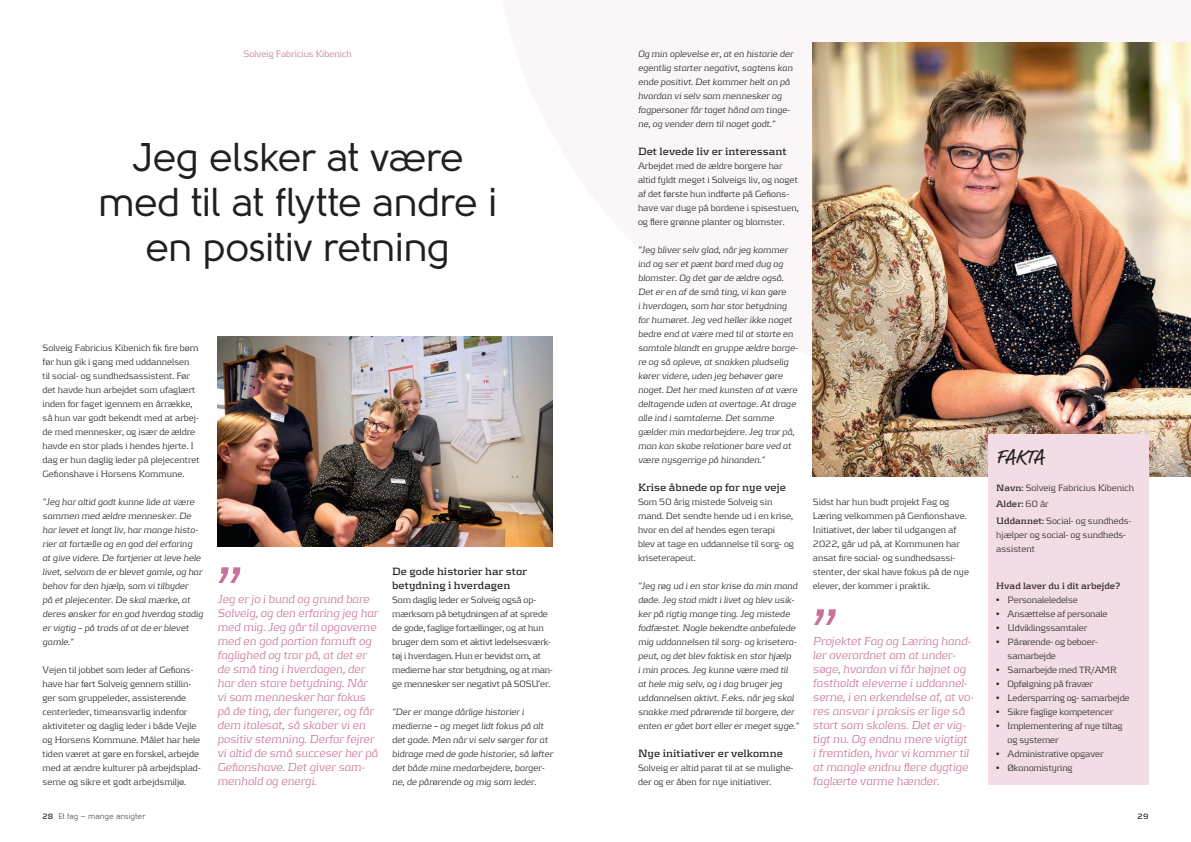
<style>
.page{position:relative;width:1191px;height:842px;background:#fff}
.page>*{position:absolute;margin:0;border:0;box-sizing:border-box;transform-origin:0 0}
.t1{font:italic 300 80px "Kontrapunkt";color:#ca719b}
.t2{font:40px/45px "Solomon";letter-spacing:-.015em;color:#231f20;text-align:center}
.t3{font:20px "Market Pro";color:#231f20}
.t4{font:italic 300 12px/14px "Kontrapunkt";color:#ca719b}
.t5{font:700 11px/14px "Kontrapunkt";color:#231f20}
.t6{font:300 9.5px/14px "Kontrapunkt";color:#231f20}
.t7{font:italic 300 9.5px/14px "Kontrapunkt";color:#231f20}
.t8{font:300 9.5px "Kontrapunkt";color:#ca719b}
.t9{font:700 9.5px "Kontrapunkt";color:#231f20}
.t10{font:8px "Solomon";color:#231f20}
.t11{font:700 8px "Kontrapunkt";color:#231f20}
.s1{font-family:"Kontrapunkt";font-weight:700}
.s2{font-weight:700}
</style>
<div class="page">
<img style="left:217px;top:337px;width:336px;height:210px">
<img style="left:813px;top:43px;width:378px;height:434px">
<div style="left:987px;top:435px;width:161px;height:350px;background:#f2dde6"></div>
<p class="t8" style="left:244px;top:48px;width:110px">Solveig Fabricius Kibenich</p>
<h2 class="t2" style="left:98px;top:135px;width:400px">Jeg elsker at være med til at flytte andre i en positiv retning</h2>
<p class="t6" style="left:43px;top:340px;width:159px">Solveig Fabricius Kibenich fik fire børn før hun gik i gang med uddannelsen<br>til social- og sundhedsassistent. Før det havde hun arbejdet som ufaglært inden for faget igennem en årrække, så hun var godt bekendt med at arbej&shy;de med mennesker, og især de ældre havde en stor plads i hendes hjerte. I dag er hun daglig leder på plejecentret Gefionshave i Horsens Kommune.</p>
<p class="t7" style="left:43px;top:494px;width:162px">”Jeg har altid godt kunne lide at være sammen med ældre mennesker. De har levet et langt liv, har mange histo&shy;rier at fortælle og en god del erfaring<br>at give videre. De fortjener at leve hele livet, selvom de er blevet gamle, og har behov for den hjælp, som vi tilbyder<br>på et plejecenter. De skal mærke, at deres ønsker for en god hverdag stadig er vigtig – på trods af at de er blevet gamle.”</p>
<p class="t6" style="left:43px;top:662px;width:160px">Vejen til jobbet som leder af Gefions&shy;have har ført Solveig gennem stillin&shy;ger som gruppeleder, assisterende centerleder, timeansvarlig indenfor aktiviteter og daglig leder i både Vejle og Horsens Kommune. Målet har hele tiden været at gøre en forskel, arbejde med at ændre kulturer på arbejdsplad&shy;serne og sikre et godt arbejdsmiljø.</p>
<p class="t10" style="left:43px;top:812px;width:104px"><span class="s1">28</span> Et fag – mange ansigter</p>
<h1 class="t1" style="left:210px;top:547px;width:29px">”</h1>
<p class="t4" style="left:217px;top:591px;width:162px">Jeg er jo i bund og grund bare<br>Solveig, og den erfaring jeg har med mig. Jeg går til opgaverne med en god portion fornuft og faglighed og tror på, at det er de små ting i hverdagen, der har den store betydning. Når vi som mennesker har fokus på de ting, der fungerer, og får dem italesat, så skaber vi en positiv stemning. Derfor fejrer vi altid de små succeser her på<br>Gefionshave. Det giver sam&shy;menhold og energi.</p>
<p class="t5" style="left:392px;top:564px;width:136px">De gode historier har stor betydning i hverdagen</p>
<p class="t6" style="left:392px;top:592px;width:162px">Som daglig leder er Solveig også op&shy;mærksom på betydningen af at sprede de gode, faglige fortællinger, og at hun bruger dem som et aktivt ledelsesværk&shy;tøj i hverdagen. Hun er bevidst om, at medierne har stor betydning, og at man&shy;ge mennesker ser negativt på SOSU’er.</p>
<p class="t7" style="left:392px;top:704px;width:162px">”Der er mange dårlige historier i medierne – og meget lidt fokus på alt det gode. Men når vi selv sørger for at bidrage med de gode historier, så løfter det både mine medarbejdere, borger&shy;ne, de pårørende og mig som leder.</p>
<p class="t7" style="left:638px;top:46px;width:157px">Og min oplevelse er, at en historie der egentlig starter negativt, sagtens kan ende positivt. Det kommer helt an på hvordan vi selv som mennesker og fagpersoner får taget hånd om tinge&shy;ne, og vender dem til noget godt.”</p>
<p class="t5" style="left:638px;top:144px;width:150px">Det levede liv er interessant</p>
<p class="t6" style="left:638px;top:158px;width:162px">Arbejdet med de ældre borgere har altid fyldt meget i Solveigs liv, og noget af det første hun indførte på Gefions&shy;have var duge på bordene i spisestuen, og flere grønne planter og blomster.</p>
<p class="t7" style="left:638px;top:242px;width:161px">”Jeg bliver selv glad, når jeg kommer ind og ser et pænt bord med dug og blomster. Og det gør de ældre også.<br>Det er en af de små ting, vi kan gøre<br>i hverdagen, som har stor betydning for humøret. Jeg ved heller ikke noget bedre end at være med til at starte en samtale blandt en gruppe ældre borge&shy;re og så opleve, at snakken pludselig kører videre, uden jeg behøver gøre noget. Det her med kunsten af at være deltagende uden at overtage. At drage alle ind i samtalerne. Det samme gælder min medarbejdere. Jeg tror på, man kan skabe relationer bare ved at være nysgerrige på hinanden.”</p>
<p class="t5" style="left:638px;top:480px;width:149px">Krise åbnede op for nye veje</p>
<p class="t6" style="left:638px;top:494px;width:157px">Som 50 årig mistede Solveig sin mand. Det sendte hende ud i en krise, hvor en del af hendes egen terapi blev at tage en uddannelse til sorg- og kriseterapeut.</p>
<p class="t7" style="left:638px;top:578px;width:162px">”Jeg røg ud i en stor krise da min mand døde. Jeg stod midt i livet og blev usik&shy;ker på rigtig mange ting. Jeg mistede fodfæstet. Nogle bekendte anbefalede mig uddannelsen til sorg- og krisetera&shy;peut, og det blev faktisk en stor hjælp<br>i min proces. Jeg kunne være med til at hele mig selv, og i dag bruger jeg uddannelsen aktivt. F.eks. når jeg skal snakke med pårørende til borgere, der enten er gået bort eller er meget syge.”</p>
<p class="t5" style="left:638px;top:746px;width:146px">Nye initiativer er velkomne</p>
<p class="t6" style="left:638px;top:760px;width:157px">Solveig er altid parat til at se mulighe&shy;der og er åben for nye initiativer.</p>
<p class="t6" style="left:813px;top:494px;width:158px">Sidst har hun budt projekt Fag og Læring velkommen på Genfionshave.<br>Initiativet, der løber til udgangen af 2022, går ud på, at Kommunen har ansat fire social- og sundhedsassi&shy;stenter, der skal have fokus på de nye elever, der kommer i praktik.</p>
<h1 class="t1" style="left:806px;top:589px;width:29px">”</h1>
<p class="t4" style="left:813px;top:633px;width:162px">Projektet Fag og Læring hand&shy;ler overordnet om at under&shy;søge, hvordan vi får højnet og fastholdt eleverne i uddannel&shy;serne, i en erkendelse af, at vo&shy;res ansvar i praksis er lige så stort som skolens. Det er vig&shy;tigt nu. Og endnu mere vigtigt<br>i fremtiden, hvor vi kommer til at mangle endnu flere dygtige faglærte varme hænder.</p>
<h3 class="t3" style="left:996px;top:443px;width:49px">FAKTA</h3>
<p class="t6" style="left:996px;top:479px;width:139px;line-height:16.8px"><span class="s2">Navn:</span> Solveig Fabricius Kibenich<br><span class="s2">Alder:</span> 60 år<br><span class="s2">Uddannet:</span> Social- og sundheds-</p>
<p class="t6" style="left:996px;top:528px;width:131px">hjælper og social- og sundheds&shy;assistent</p>
<p class="t9" style="left:996px;top:580px;width:126px">Hvad laver du i dit arbejde?</p>
<p class="t6" style="left:996px;top:592px;width:83px">• Personaleledelse</p>
<p class="t6" style="left:996px;top:606px;width:113px">• Ansættelse af personale</p>
<p class="t6" style="left:996px;top:620px;width:92px">• Udviklingssamtaler</p>
<p class="t6" style="left:1007px;top:634px;width:92px;text-indent:-11px">• Pårørende- og beboer&shy;samarbejde</p>
<p class="t6" style="left:996px;top:662px;width:122px">• Samarbejde med TR/AMR</p>
<p class="t6" style="left:996px;top:676px;width:98px">• Opfølgning på fravær</p>
<p class="t6" style="left:996px;top:690px;width:135px">• Ledersparring og- samarbejde</p>
<p class="t6" style="left:996px;top:704px;width:118px">• Sikre faglige kompetencer</p>
<p class="t6" style="left:1007px;top:718px;width:117px;text-indent:-11px">• Implementering af nye tiltag og systemer</p>
<p class="t6" style="left:996px;top:746px;width:109px">• Administrative opgaver</p>
<p class="t6" style="left:996px;top:760px;width:78px">• Økonomistyring</p>
<p class="t11" style="left:1137px;top:812px;width:12px">29</p>
</div>
